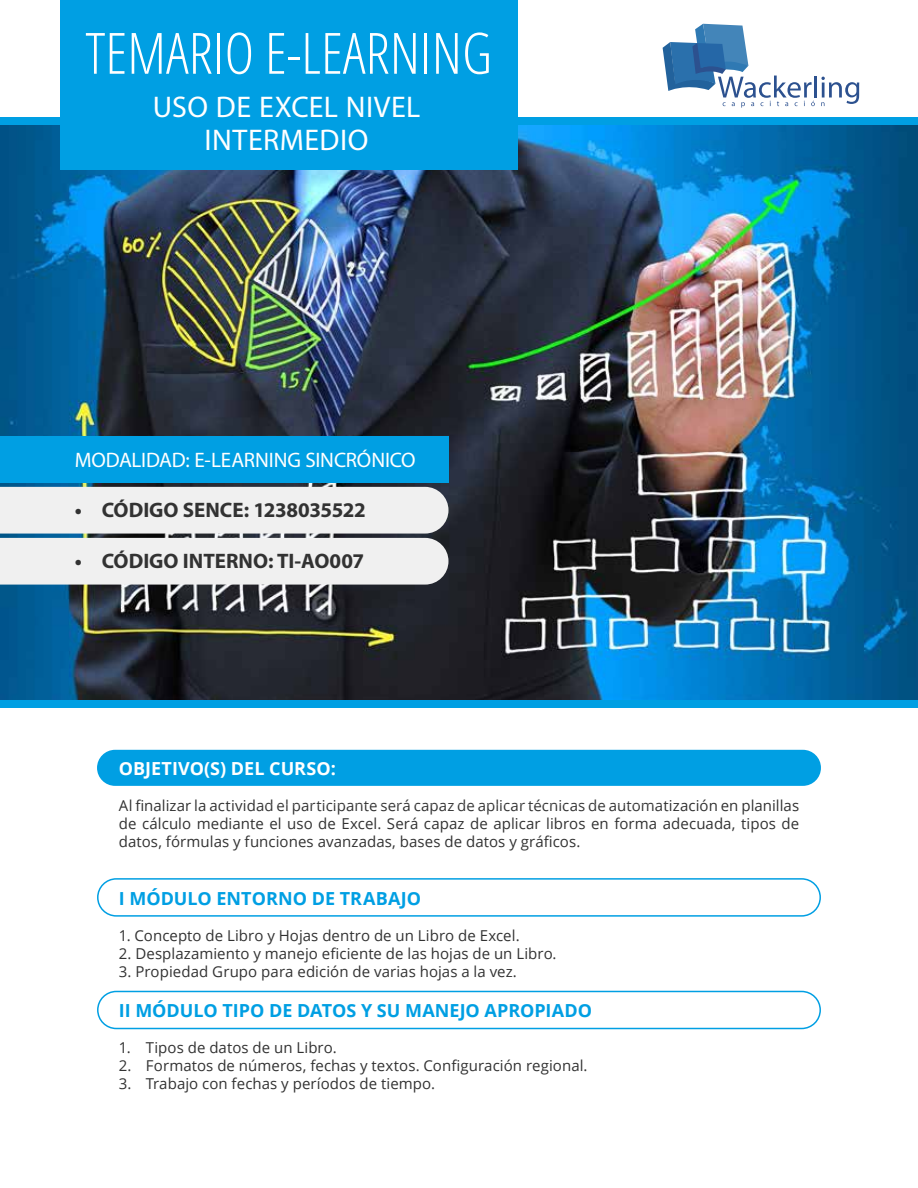
<style>
.page{position:relative;width:918px;height:1188px;background:#fff}
.page>*{position:absolute;margin:0;border:0;box-sizing:border-box;transform-origin:0 0}
.t1{font:300 condensed 57px "Open Sans";color:#fff}
.t2{font:30px/33px "Myriad Pro";letter-spacing:.015em;color:#fff;text-align:center}
.t3{font:700 21px "Myriad Pro";color:#323232}
.t4{font:21px "Myriad Pro";letter-spacing:-.01em;color:#fff}
.t5{font:700 18px "Open Sans";color:#009fe3}
.t6{font:700 18px "Open Sans";color:#fff}
.t7{font:15px/18px "Open Sans";letter-spacing:.005em;color:#323232;text-align:justify}
</style>
<div class="page">
<div style="left:97px;top:750px;width:724px;height:36px;background:#009fe3;border-radius:18px"></div>
<div style="left:0;top:117px;width:918px;height:591px;background:#009fe3"></div>
<img style="left:0;top:126px;width:918px;height:573px">
<hr style="left:814px;top:76px;width:3px;height:22px;background:#2c518f">
<svg style="left:663px;top:24px;width:152px;height:84px"></svg>
<svg style="left:821px;top:77px;width:38px;height:29px"></svg>
<div style="left:0;top:487px;width:448px;height:98px;background:#f0f0f0"></div>
<div style="left:60px;top:0;width:457px;height:170px;background:#009fe3"></div>
<div style="left:97px;top:878px;width:724px;height:39px;border:2px solid #009fe3;border-radius:19px"></div>
<div style="left:97px;top:991px;width:724px;height:38px;border:2px solid #009fe3;border-radius:19px"></div>
<div style="left:0;top:436px;width:448px;height:47px;background:#009fe3"></div>
<h1 class="t1" style="left:85px;top:14px;width:408px">TEMARIO E-LEARNING</h1>
<h2 class="t2" style="left:153px;top:90px;width:269px">USO DE EXCEL NIVEL<br>INTERMEDIO</h2>
<h3 class="t4" style="left:75px;top:447px;width:343px">MODALIDAD: E-LEARNING SINCRÓNICO</h3>
<h3 class="t3" style="left:75px;top:496px;width:293px">• CÓDIGO SENCE: 1238035522</h3>
<h3 class="t3" style="left:75px;top:547px;width:291px">• CÓDIGO INTERNO: TI-AO007</h3>
<p class="t6" style="left:119px;top:756px;width:219px">OBJETIVO(S) DEL CURSO:</p>
<p class="t7" style="left:119px;top:797px;width:682px">Al finalizar la actividad el participante será capaz de aplicar técnicas de automatización en planillas de cálculo mediante el uso de Excel. Será capaz de aplicar libros en forma adecuada, tipos de datos, fórmulas y funciones avanzadas, bases de datos y gráficos.</p>
<p class="t5" style="left:119px;top:886px;width:304px">I MÓDULO ENTORNO DE TRABAJO</p>
<p class="t7" style="left:119px;top:926px;width:402px">1. Concepto de Libro y Hojas dentro de un Libro de Excel.</p>
<p class="t7" style="left:119px;top:944px;width:439px">2. Desplazamiento y manejo eficiente de las hojas de un Libro.</p>
<p class="t7" style="left:119px;top:962px;width:400px">3. Propiedad Grupo para edición de varias hojas a la vez.</p>
<p class="t5" style="left:119px;top:997px;width:475px">II MÓDULO TIPO DE DATOS Y SU MANEJO APROPIADO</p>
<p class="t7" style="left:119px;top:1038px;width:219px">1. Tipos de datos de un Libro.</p>
<p class="t7" style="left:119px;top:1056px;width:470px">2. Formatos de números, fechas y textos. Configuración regional.</p>
<p class="t7" style="left:119px;top:1074px;width:318px">3. Trabajo con fechas y períodos de tiempo.</p>
</div>
